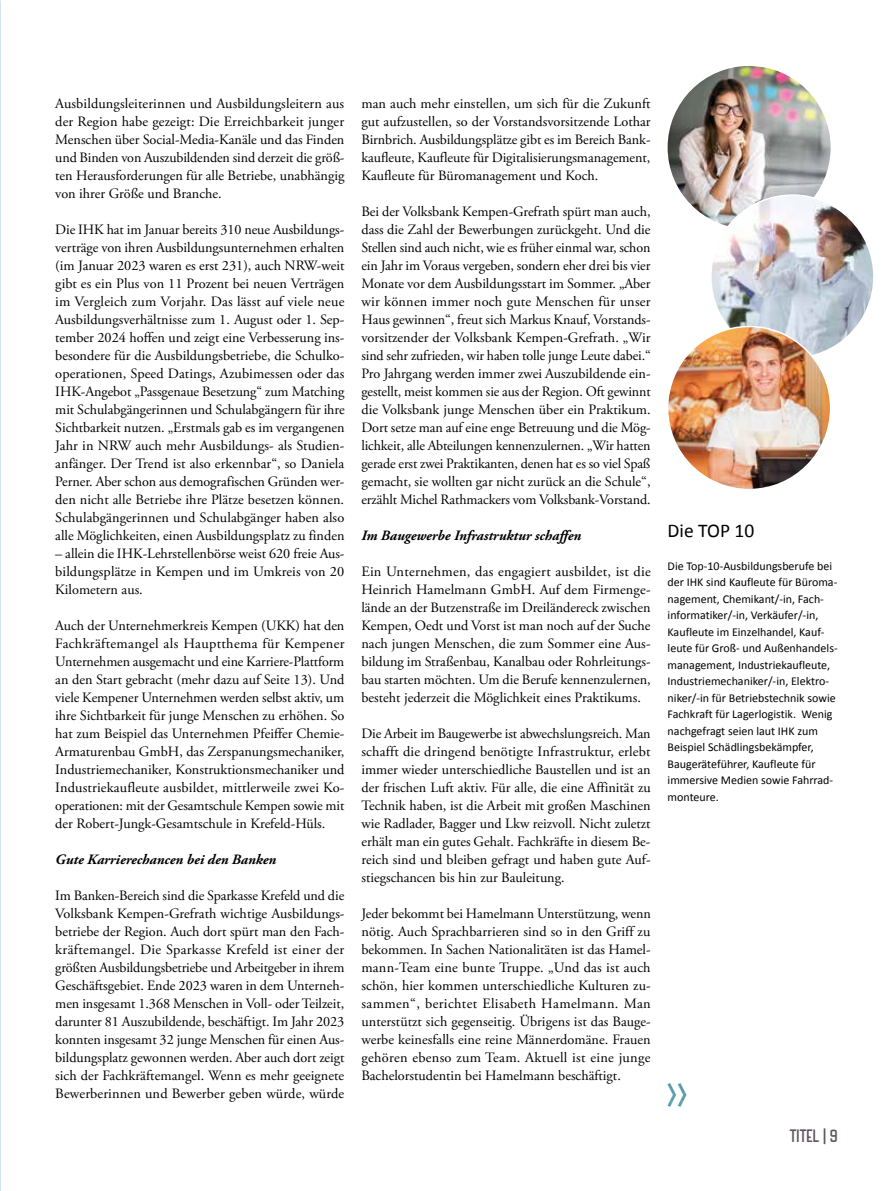
<style>
.page{position:relative;width:893px;height:1191px;background:#fff}
.page>*{position:absolute;margin:0;border:0;box-sizing:border-box;transform-origin:0 0}
.t1{font:30px "HANDLER Stamp";color:#519aa6}
.t2{font:19.5px "Calibri";color:#000}
.t3{font:18px "HANDLER";color:#5f545f}
.t4{font:14.25px/18px "Adobe Garamond Pro";color:#000;text-align:justify}
.t5{font:italic 700 14.25px "Adobe Garamond Pro";color:#000}
.t6{font:12px/16.5px "Calibri";color:#000}
</style>
<div class="page">
<img style="left:668px;top:66px;width:163px;height:163px;border-radius:81px">
<img style="left:711px;top:195px;width:163px;height:163px;border-radius:81px">
<img style="left:668px;top:326px;width:163px;height:163px;border-radius:81px">
<p class="t4" style="left:55px;top:95px;width:291px">Ausbildungsleiterinnen und Ausbildungsleitern aus der Region habe gezeigt: Die Erreichbarkeit junger Menschen über Social-Media-Kanäle und das Finden und Binden von Auszubildenden sind derzeit die größ&shy;ten Herausforderungen für alle Betriebe, unabhängig von ihrer Größe und Branche.</p>
<p class="t4" style="left:55px;top:221px;width:291px">Die IHK hat im Januar bereits 310 neue Ausbildungs&shy;verträge von ihren Ausbildungsunternehmen erhalten (im Januar 2023 waren es erst 231), auch NRW-weit gibt es ein Plus von 11 Prozent bei neuen Verträgen im Vergleich zum Vorjahr. Das lässt auf viele neue Ausbildungsverhältnisse zum 1. August oder 1. Sep&shy;tember 2024 hoffen und zeigt eine Verbesserung ins&shy;besondere für die Ausbildungsbetriebe, die Schulko&shy;operationen, Speed Datings, Azubimessen oder das IHK-Angebot „Passgenaue Besetzung“ zum Matching mit Schulabgängerinnen und Schulabgängern für ihre Sichtbarkeit nutzen. „Erstmals gab es im vergangenen Jahr in NRW auch mehr Ausbildungs- als Studien&shy;anfänger. Der Trend ist also erkennbar“, so Daniela Perner. Aber schon aus demografischen Gründen wer&shy;den nicht alle Betriebe ihre Plätze besetzen können.<br>Schulabgängerinnen und Schulabgänger haben also alle Möglichkeiten, einen Ausbildungsplatz zu finden</p>
<p class="t4" style="left:55px;top:545px;width:291px">– allein die IHK-Lehrstellenbörse weist 620 freie Aus&shy;bildungsplätze in Kempen und im Umkreis von 20<br>Kilometern aus.</p>
<p class="t4" style="left:55px;top:617px;width:291px">Auch der Unternehmerkreis Kempen (UKK) hat den Fachkräftemangel als Hauptthema für Kempener Unternehmen ausgemacht und eine Karriere-Plattform an den Start gebracht (mehr dazu auf Seite 13). Und viele Kempener Unternehmen werden selbst aktiv, um ihre Sichtbarkeit für junge Menschen zu erhöhen. So hat zum Beispiel das Unternehmen Pfeiffer Chemie-Armaturenbau GmbH, das Zerspanungsmechaniker, Industriemechaniker, Konstruktionsmechaniker und Industriekaufleute ausbildet, mittlerweile zwei Ko&shy;operationen: mit der Gesamtschule Kempen sowie mit der Robert-Jungk-Gesamtschule in Krefeld-Hüls.</p>
<p class="t5" style="left:55px;top:851px;width:223px">Gute Karrierechancen bei den Banken</p>
<p class="t4" style="left:55px;top:887px;width:291px">Im Banken-Bereich sind die Sparkasse Krefeld und die Volksbank Kempen-Grefrath wichtige Ausbildungs&shy;betriebe der Region. Auch dort spürt man den Fach&shy;kräftemangel. Die Sparkasse Krefeld ist einer der größten Ausbildungsbetriebe und Arbeitgeber in ihrem Geschäftsgebiet. Ende 2023 waren in dem Unterneh&shy;men insgesamt 1.368 Menschen in Voll- oder Teilzeit, darunter 81 Auszubildende, beschäftigt. Im Jahr 2023 konnten insgesamt 32 junge Menschen für einen Aus&shy;bildungsplatz gewonnen werden. Aber auch dort zeigt sich der Fachkräftemangel. Wenn es mehr geeignete Bewerberinnen und Bewerber geben würde, würde</p>
<p class="t4" style="left:361px;top:95px;width:291px">man auch mehr einstellen, um sich für die Zukunft gut aufzustellen, so der Vorstandsvorsitzende Lothar Birnbrich. Ausbildungsplätze gibt es im Bereich Bank&shy;kaufleute, Kaufleute für Digitalisierungsmanagement, Kaufleute für Büromanagement und Koch.</p>
<p class="t4" style="left:361px;top:203px;width:291px">Bei der Volksbank Kempen-Grefrath spürt man auch, dass die Zahl der Bewerbungen zurückgeht. Und die Stellen sind auch nicht, wie es früher einmal war, schon ein Jahr im Voraus vergeben, sondern eher drei bis vier Monate vor dem Ausbildungsstart im Sommer. „Aber wir können immer noch gute Menschen für unser Haus gewinnen“, freut sich Markus Knauf, Vorstands&shy;vorsitzender der Volksbank Kempen-Grefrath. „Wir sind sehr zufrieden, wir haben tolle junge Leute dabei.“ Pro Jahrgang werden immer zwei Auszubildende ein&shy;gestellt, meist kommen sie aus der Region. Oft gewinnt die Volksbank junge Menschen über ein Praktikum.<br>Dort setze man auf eine enge Betreuung und die Mög&shy;lichkeit, alle Abteilungen kennenzulernen. „Wir hatten gerade erst zwei Praktikanten, denen hat es so viel Spaß gemacht, sie wollten gar nicht zurück an die Schule“, erzählt Michel Rathmackers vom Volksbank-Vorstand.</p>
<p class="t5" style="left:361px;top:527px;width:221px">Im Baugewerbe Infrastruktur schaffen</p>
<p class="t4" style="left:361px;top:563px;width:291px">Ein Unternehmen, das engagiert ausbildet, ist die Heinrich Hamelmann GmbH. Auf dem Firmenge&shy;lände an der Butzenstraße im Dreiländereck zwischen Kempen, Oedt und Vorst ist man noch auf der Suche nach jungen Menschen, die zum Sommer eine Aus&shy;bildung im Straßenbau, Kanalbau oder Rohrleitungs&shy;bau starten möchten. Um die Berufe kennenzulernen, besteht jederzeit die Möglichkeit eines Praktikums.</p>
<p class="t4" style="left:361px;top:725px;width:291px">Die Arbeit im Baugewerbe ist abwechslungsreich. Man schafft die dringend benötigte Infrastruktur, erlebt immer wieder unterschiedliche Baustellen und ist an der frischen Luft aktiv. Für alle, die eine Affinität zu Technik haben, ist die Arbeit mit großen Maschinen wie Radlader, Bagger und Lkw reizvoll. Nicht zuletzt erhält man ein gutes Gehalt. Fachkräfte in diesem Be&shy;reich sind und bleiben gefragt und haben gute Auf&shy;stiegschancen bis hin zur Bauleitung.</p>
<p class="t4" style="left:361px;top:905px;width:291px">Jeder bekommt bei Hamelmann Unterstützung, wenn nötig. Auch Sprachbarrieren sind so in den Griff zu bekommen. In Sachen Nationalitäten ist das Hamel&shy;mann-Team eine bunte Truppe. „Und das ist auch schön, hier kommen unterschiedliche Kulturen zu&shy;sammen“, berichtet Elisabeth Hamelmann. Man unterstützt sich gegenseitig. Übrigens ist das Bauge&shy;werbe keinesfalls eine reine Männerdomäne. Frauen gehören ebenso zum Team. Aktuell ist eine junge Bachelorstudentin bei Hamelmann beschäftigt.</p>
<h2 class="t2" style="left:668px;top:517px;width:88px">Die TOP 10</h2>
<p class="t6" style="left:668px;top:557px;width:172px">Die Top-10-Ausbildungsberufe bei der IHK sind Kaufleute für Büroma&shy;nagement, Chemikant/-in, Fach&shy;informatiker/-in, Verkäufer/-in, Kaufleute im Einzelhandel, Kauf&shy;leute für Groß- und Außenhandels&shy;management, Industriekaufleute, Industriemechaniker/-in, Elektro&shy;niker/-in für Betriebstechnik sowie Fachkraft für Lagerlogistik. Wenig nachgefragt seien laut IHK zum Beispiel Schädlingsbekämpfer, Baugeräteführer, Kaufleute für immersive Medien sowie Fahrrad&shy;monteure.</p>
<h1 class="t1" style="left:668px;top:1080px;width:22px">&gt;&gt;</h1>
<p class="t3" style="left:790px;top:1126px;width:50px">TITEL | 9</p>
</div>
